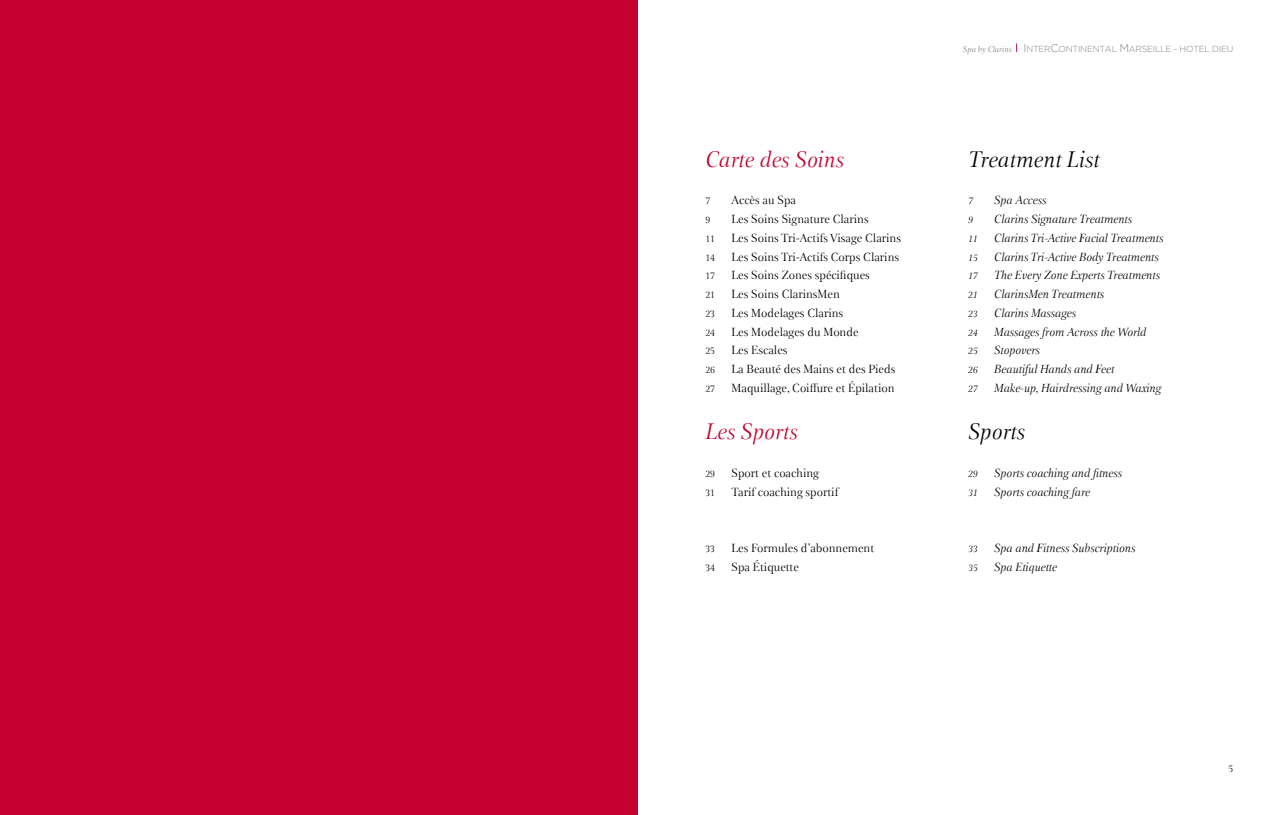
<style>
.page{position:relative;width:1276px;height:815px;background:#fff}
.page>*{position:absolute;margin:0;border:0;box-sizing:border-box;transform-origin:0 0}
.t1{font:italic 23.75px "Clarins";color:#c3002f}
.t2{font:italic 23.75px "Clarins";color:#000}
.t3{font:italic 12.5px "Clarins";letter-spacing:-.005em;color:#000}
.t4{font:12.5px "Clarins";letter-spacing:-.005em;color:#000}
.t5{font:10px "Clarins";letter-spacing:-.005em;color:#000}
.t6{font:italic 10px "Clarins";letter-spacing:-.005em;color:#000}
.t7{font:300 8.75px "Gotham";letter-spacing:-.02em;color:#808285}
.s1{font-family:"Clarins";font-weight:400;font-style:italic}
.s2{font-size:11.25px}
</style>
<div class="page">
<div style="left:0;top:0;width:638px;height:815px;background:#c3002f"></div>
<h1 class="t1" style="left:705px;top:142px;width:140px">Carte des Soins</h1>
<p class="t5" style="left:705px;top:194px;width:6px">7</p>
<p class="t4" style="left:731px;top:191px;width:66px">Accès au Spa</p>
<p class="t5" style="left:705px;top:213px;width:6px">9</p>
<p class="t4" style="left:731px;top:210px;width:139px">Les Soins Signature Clarins</p>
<p class="t5" style="left:705px;top:232px;width:11px">11</p>
<p class="t4" style="left:731px;top:229px;width:171px">Les Soins Tri-Actifs Visage Clarins</p>
<p class="t5" style="left:705px;top:250px;width:11px">14</p>
<p class="t4" style="left:731px;top:248px;width:169px">Les Soins Tri-Actifs Corps Clarins</p>
<p class="t5" style="left:705px;top:269px;width:11px">17</p>
<p class="t4" style="left:731px;top:266px;width:140px">Les Soins Zones spécifiques</p>
<p class="t5" style="left:705px;top:288px;width:11px">21</p>
<p class="t4" style="left:731px;top:285px;width:110px">Les Soins ClarinsMen</p>
<p class="t5" style="left:705px;top:307px;width:11px">23</p>
<p class="t4" style="left:731px;top:304px;width:113px">Les Modelages Clarins</p>
<p class="t5" style="left:705px;top:325px;width:11px">24</p>
<p class="t4" style="left:731px;top:323px;width:129px">Les Modelages du Monde</p>
<p class="t5" style="left:705px;top:344px;width:11px">25</p>
<p class="t4" style="left:731px;top:341px;width:57px">Les Escales</p>
<p class="t5" style="left:705px;top:363px;width:11px">26</p>
<p class="t4" style="left:731px;top:360px;width:165px">La Beauté des Mains et des Pieds</p>
<p class="t5" style="left:705px;top:382px;width:11px">27</p>
<p class="t4" style="left:731px;top:379px;width:164px">Maquillage, Coiffure et Épilation</p>
<h1 class="t1" style="left:705px;top:415px;width:94px">Les Sports</h1>
<p class="t5" style="left:705px;top:467px;width:11px">29</p>
<p class="t4" style="left:731px;top:464px;width:89px">Sport et coaching</p>
<p class="t5" style="left:705px;top:485px;width:11px">31</p>
<p class="t4" style="left:731px;top:483px;width:108px">Tarif coaching sportif</p>
<p class="t5" style="left:705px;top:542px;width:11px">33</p>
<p class="t4" style="left:731px;top:539px;width:144px">Les Formules d’abonnement</p>
<p class="t5" style="left:705px;top:560px;width:11px">34</p>
<p class="t4" style="left:731px;top:558px;width:69px">Spa Étiquette</p>
<p class="t7" style="left:963px;top:44px;width:272px"><span class="s1">Spa by Clarins</span> <span class="s2">I</span>NTER<span class="s2">C</span>ONTINENTAL <span class="s2">M</span>ARSEILLE - HOTEL DIEU</p>
<h1 class="t2" style="left:968px;top:142px;width:133px">Treatment List</h1>
<p class="t6" style="left:968px;top:194px;width:6px">7</p>
<p class="t3" style="left:994px;top:191px;width:54px">Spa Access</p>
<p class="t6" style="left:968px;top:213px;width:6px">9</p>
<p class="t3" style="left:994px;top:210px;width:139px">Clarins Signature Treatments</p>
<p class="t6" style="left:968px;top:232px;width:11px">11</p>
<p class="t3" style="left:994px;top:229px;width:171px">Clarins Tri-Active Facial Treatments</p>
<p class="t6" style="left:968px;top:250px;width:11px">15</p>
<p class="t3" style="left:994px;top:248px;width:166px">Clarins Tri-Active Body Treatments</p>
<p class="t6" style="left:968px;top:269px;width:11px">17</p>
<p class="t3" style="left:994px;top:266px;width:167px">The Every Zone Experts Treatments</p>
<p class="t6" style="left:968px;top:288px;width:11px">21</p>
<p class="t3" style="left:994px;top:285px;width:112px">ClarinsMen Treatments</p>
<p class="t6" style="left:968px;top:307px;width:11px">23</p>
<p class="t3" style="left:994px;top:304px;width:83px">Clarins Massages</p>
<p class="t6" style="left:968px;top:325px;width:11px">24</p>
<p class="t3" style="left:994px;top:323px;width:154px">Massages from Across the World</p>
<p class="t6" style="left:968px;top:344px;width:11px">25</p>
<p class="t3" style="left:994px;top:341px;width:47px">Stopovers</p>
<p class="t6" style="left:968px;top:363px;width:11px">26</p>
<p class="t3" style="left:994px;top:360px;width:122px">Beautiful Hands and Feet</p>
<p class="t6" style="left:968px;top:382px;width:11px">27</p>
<p class="t3" style="left:994px;top:379px;width:169px">Make-up, Hairdressing and Waxing</p>
<h1 class="t2" style="left:968px;top:415px;width:59px">Sports</h1>
<p class="t6" style="left:968px;top:467px;width:11px">29</p>
<p class="t3" style="left:994px;top:464px;width:129px">Sports coaching and fitness</p>
<p class="t6" style="left:968px;top:485px;width:11px">31</p>
<p class="t3" style="left:994px;top:483px;width:97px">Sports coaching fare</p>
<p class="t6" style="left:968px;top:542px;width:11px">33</p>
<p class="t3" style="left:994px;top:539px;width:143px">Spa and Fitness Subscriptions</p>
<p class="t6" style="left:968px;top:560px;width:11px">35</p>
<p class="t3" style="left:994px;top:558px;width:64px">Spa Etiquette</p>
<p class="t5" style="left:1228px;top:762px;width:6px">5</p>
</div>
